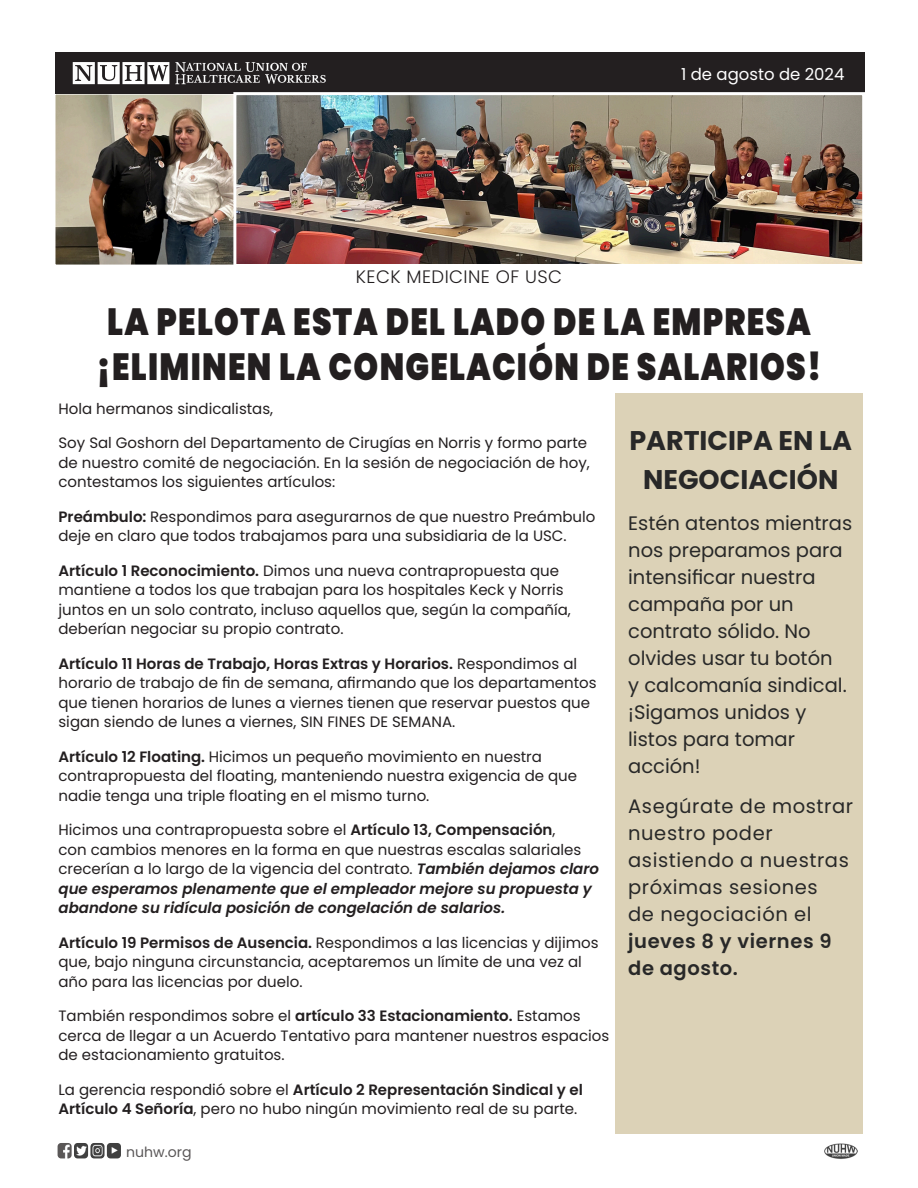
<style>
.page{position:relative;width:918px;height:1188px;background:#fff}
.page>*{position:absolute;margin:0;border:0;box-sizing:border-box;transform-origin:0 0}
.t1{font:900 37.8px/45px "Poppins";letter-spacing:.04em;color:#231f20;scale:.83 1}
.t2{font:700 27px/39px "Poppins";color:#282828;text-align:center}
.t3{font:19.5px/27px "Poppins";color:#282828}
.t4{font:19.5px/27px "Poppins";letter-spacing:.03em;color:#282828}
.t5{font:300 18px "Poppins";letter-spacing:.025em;color:#231f20}
.t6{font:16.5px "Poppins";color:#fff}
.t7{font:15px/19.5px "Poppins";color:#231f20}
.t8{font:14.1px "Poppins";color:#231f20}
.s1{font-weight:600}
.s2{font-weight:600;font-style:italic}
</style>
<div class="page">
<img style="left:57px;top:96px;width:176px;height:167px">
<div style="left:54px;top:93px;width:204px;height:173px;border:2px solid #fff"></div>
<div style="left:55px;top:53px;width:810px;height:41px;background:#231f20"></div>
<img style="left:58px;top:1143px;width:14px;height:15px">
<img style="left:74px;top:1143px;width:14px;height:15px">
<img style="left:90px;top:1143px;width:15px;height:15px">
<img style="left:107px;top:1143px;width:14px;height:15px">
<img style="left:824px;top:1143px;width:34px;height:16px">
<svg style="left:175px;top:62px;width:151px;height:22px"></svg>
<svg style="left:73px;top:62px;width:96px;height:22px"></svg>
<img style="left:237px;top:96px;width:624px;height:167px">
<div style="left:233px;top:92px;width:632px;height:175px;border:3px solid #fff"></div>
<div style="left:616px;top:394px;width:247px;height:740px;background:#dcd2b7"></div>
<p class="t6" style="left:681px;top:64px;width:165px">1 de agosto de 2024</p>
<p class="t5" style="left:356px;top:266px;width:208px">KECK MEDICINE OF USC</p>
<p class="t1" style="left:97px;top:299px;width:875px">LA PELOTA ESTA DEL LADO DE LA EMPRESA ¡ELIMINEN LA CONGELACIÓN DE SALARIOS!</p>
<p class="t7" style="left:58px;top:399px;width:216px">Hola hermanos sindicalistas,</p>
<p class="t7" style="left:58px;top:433px;width:533px">Soy Sal Goshorn del Departamento de Cirugías en Norris y formo parte de nuestro comité de negociación. En la sesión de negociación de hoy, contestamos los siguientes artículos:</p>
<p class="t7" style="left:58px;top:507px;width:539px"><span class="s1">Preámbulo:</span> Respondimos para asegurarnos de que nuestro Preámbulo deje en claro que todos trabajamos para una subsidiaria de la USC.</p>
<p class="t7" style="left:58px;top:561px;width:514px"><span class="s1">Artículo 1 Reconocimiento.</span> Dimos una nueva contrapropuesta que mantiene a todos los que trabajan para los hospitales Keck y Norris juntos en un solo contrato, incluso aquellos que, según la compañía, deberían negociar su propio contrato.</p>
<p class="t7" style="left:58px;top:654px;width:540px"><span class="s1">Artículo 11 Horas de Trabajo, Horas Extras y Horarios.</span> Respondimos al horario de trabajo de fin de semana, afirmando que los departamentos que tienen horarios de lunes a viernes tienen que reservar puestos que sigan siendo de lunes a viernes, SIN FINES DE SEMANA.</p>
<p class="t7" style="left:58px;top:747px;width:520px"><span class="s1">Artículo 12 Floating.</span> Hicimos un pequeño movimiento en nuestra contrapropuesta del floating, manteniendo nuestra exigencia de que nadie tenga una triple floating en el mismo turno.</p>
<p class="t7" style="left:58px;top:820px;width:542px">Hicimos una contrapropuesta sobre el <span class="s1">Artículo 13, Compensación</span>,<br>con cambios menores en la forma en que nuestras escalas salariales crecerían a lo largo de la vigencia del contrato. <span class="s2">También dejamos claro que esperamos plenamente que el empleador mejore su propuesta y abandone su ridícula posición de congelación de salarios.</span></p>
<p class="t7" style="left:58px;top:933px;width:542px"><span class="s1">Artículo 19 Permisos de Ausencia.</span> Respondimos a las licencias y dijimos que, bajo ninguna circunstancia, aceptaremos un límite de una vez al año para las licencias por duelo.</p>
<p class="t7" style="left:58px;top:1006px;width:552px">También respondimos sobre el <span class="s1">artículo 33 Estacionamiento.</span> Estamos cerca de llegar a un Acuerdo Tentativo para mantener nuestros espacios de estacionamiento gratuitos.</p>
<p class="t7" style="left:58px;top:1080px;width:526px">La gerencia respondió sobre el <span class="s1">Artículo 2 Representación Sindical y el<br>Artículo 4 Señoría</span>, pero no hubo ningún movimiento real de su parte.</p>
<p class="t8" style="left:126px;top:1144px;width:67px">nuhw.org</p>
<p class="t2" style="left:629px;top:422px;width:224px">PARTICIPA EN LA<br>NEGOCIACIÓN</p>
<p class="t3" style="left:628px;top:510px;width:226px">Estén atentos mientras nos preparamos para intensificar nuestra campaña por un contrato sólido. No olvides usar tu botón<br>y calcomanía sindical. ¡Sigamos unidos y listos para tomar acción!</p>
<p class="t4" style="left:628px;top:793px;width:227px">Asegúrate de mostrar nuestro poder asistiendo a nuestras próximas sesiones<br>de negociación el <span class="s1">jueves 8 y viernes 9 de agosto.</span></p>
</div>
